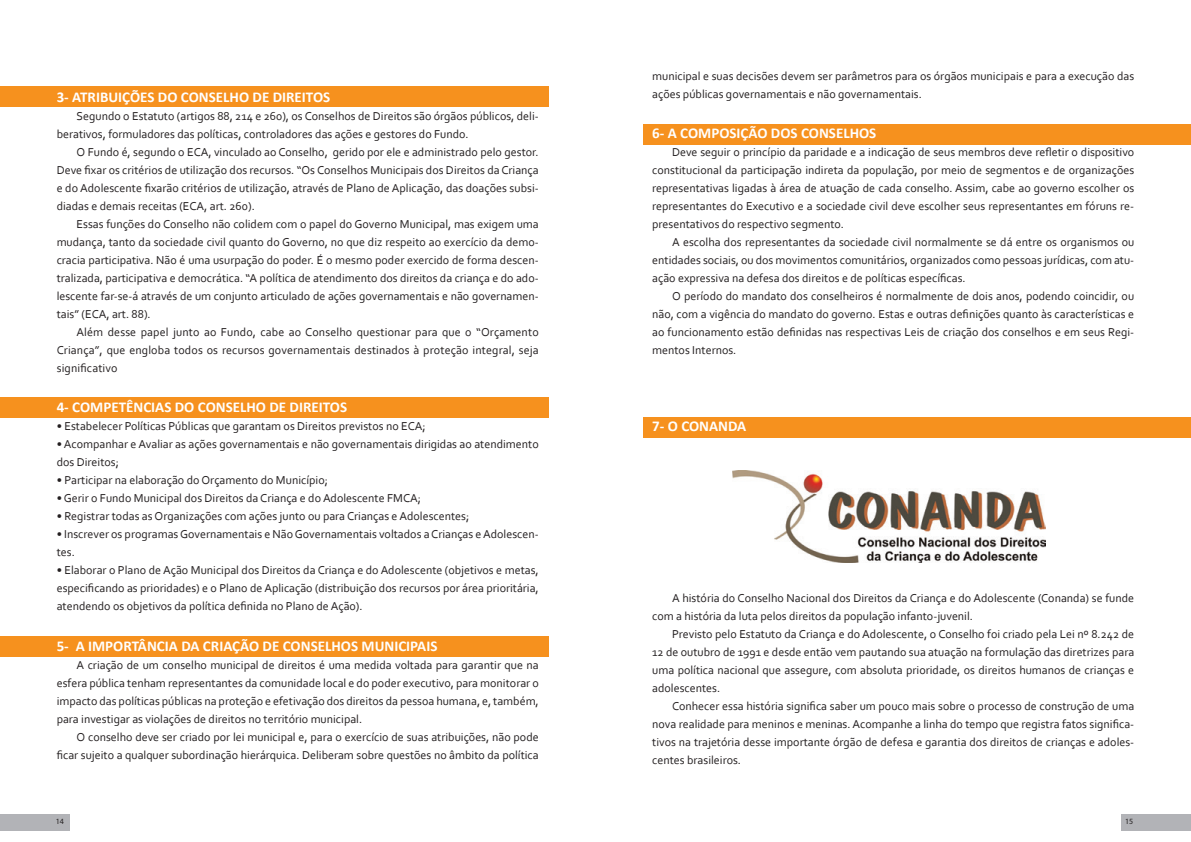
<style>
.page{position:relative;width:1191px;height:842px;background:#fff}
.page>*{position:absolute;margin:0;border:0;box-sizing:border-box;transform-origin:0 0}
.Padrão{font:700 15px "Calibri";color:#fff}
.Padrão-2{font:12px/18px "Corbel";color:#231f20;text-align:justify}
.t1{font:8px "Myriad";color:#231f20}
</style>
<div class="page">
<div style="left:643px;top:417px;width:548px;height:21px;background:#f6911e"></div>
<div style="left:643px;top:124px;width:548px;height:21px;background:#f6911e"></div>
<div style="left:0;top:635px;width:548px;height:21px;background:#f6911e"></div>
<div style="left:0;top:397px;width:548px;height:21px;background:#f6911e"></div>
<div style="left:0;top:86px;width:548px;height:21px;background:#f6911e"></div>
<img style="left:733px;top:470px;width:313px;height:93px">
<div style="left:1121px;top:814px;width:70px;height:16px;background:#b2b3b7"></div>
<div style="left:0;top:814px;width:70px;height:16px;background:#b2b3b7"></div>
<p class="Padrão" style="left:57px;top:87px;width:275px">3- ATRIBUIÇÕES DO CONSELHO DE DIREITOS</p>
<p class="Padrão-2" style="left:57px;top:106px;width:483px;text-indent:20px">Segundo o Estatuto (artigos 88, 214 e 260), os Conselhos de Direitos são órgãos públicos, deli&shy;berativos, formuladores das políticas, controladores das ações e gestores do Fundo.</p>
<p class="Padrão-2" style="left:57px;top:142px;width:483px;text-indent:20px">O Fundo é, segundo o ECA, vinculado ao Conselho, gerido por ele e administrado pelo gestor.<br>Deve fixar os critérios de utilização dos recursos. “Os Conselhos Municipais dos Direitos da Criança e do Adolescente fixarão critérios de utilização, através de Plano de Aplicação, das doações subsi&shy;diadas e demais receitas (ECA, art. 260).</p>
<p class="Padrão-2" style="left:57px;top:214px;width:483px;text-indent:20px">Essas funções do Conselho não colidem com o papel do Governo Municipal, mas exigem uma mudança, tanto da sociedade civil quanto do Governo, no que diz respeito ao exercício da demo&shy;cracia participativa. Não é uma usurpação do poder. É o mesmo poder exercido de forma descen&shy;tralizada, participativa e democrática. “A política de atendimento dos direitos da criança e do ado&shy;lescente far-se-á através de um conjunto articulado de ações governamentais e não governamen&shy;tais” (ECA, art. 88).</p>
<p class="Padrão-2" style="left:57px;top:322px;width:483px;text-indent:20px">Além desse papel junto ao Fundo, cabe ao Conselho questionar para que o “Orçamento Criança”, que engloba todos os recursos governamentais destinados à proteção integral, seja significativo</p>
<p class="Padrão" style="left:57px;top:398px;width:292px">4- COMPETÊNCIAS DO CONSELHO DE DIREITOS</p>
<p class="Padrão-2" style="left:57px;top:417px;width:370px">• Estabelecer Políticas Públicas que garantam os Direitos previstos no ECA;</p>
<p class="Padrão-2" style="left:57px;top:435px;width:483px">• Acompanhar e Avaliar as ações governamentais e não governamentais dirigidas ao atendimento dos Direitos;</p>
<p class="Padrão-2" style="left:57px;top:471px;width:273px">• Participar na elaboração do Orçamento do Município;</p>
<p class="Padrão-2" style="left:57px;top:489px;width:366px">• Gerir o Fundo Municipal dos Direitos da Criança e do Adolescente FMCA;</p>
<p class="Padrão-2" style="left:57px;top:507px;width:414px">• Registrar todas as Organizações com ações junto ou para Crianças e Adolescentes;</p>
<p class="Padrão-2" style="left:57px;top:525px;width:483px">• Inscrever os programas Governamentais e Não Governamentais voltados a Crianças e Adolescen&shy;tes.</p>
<p class="Padrão-2" style="left:57px;top:561px;width:483px">• Elaborar o Plano de Ação Municipal dos Direitos da Criança e do Adolescente (objetivos e metas, especificando as prioridades) e o Plano de Aplicação (distribuição dos recursos por área prioritária, atendendo os objetivos da política definida no Plano de Ação).</p>
<p class="Padrão" style="left:57px;top:636px;width:382px">5- A IMPORTÂNCIA DA CRIAÇÃO DE CONSELHOS MUNICIPAIS</p>
<p class="Padrão-2" style="left:57px;top:655px;width:483px;text-indent:20px">A criação de um conselho municipal de direitos é uma medida voltada para garantir que na esfera pública tenham representantes da comunidade local e do poder executivo, para monitorar o impacto das políticas públicas na proteção e efetivação dos direitos da pessoa humana, e, também, para investigar as violações de direitos no território municipal.</p>
<p class="Padrão-2" style="left:57px;top:727px;width:483px;text-align:right">O conselho deve ser criado por lei municipal e, para o exercício de suas atribuições, não pode ficar sujeito a qualquer subordinação hierárquica. Deliberam sobre questões no âmbito da política</p>
<p class="Padrão-2" style="left:652px;top:67px;width:483px">municipal e suas decisões devem ser parâmetros para os órgãos municipais e para a execução das ações públicas governamentais e não governamentais.</p>
<p class="Padrão" style="left:652px;top:124px;width:226px">6- A COMPOSIÇÃO DOS CONSELHOS</p>
<p class="Padrão-2" style="left:652px;top:143px;width:483px;text-indent:20px">Deve seguir o princípio da paridade e a indicação de seus membros deve refletir o dispositivo constitucional da participação indireta da população, por meio de segmentos e de organizações representativas ligadas à área de atuação de cada conselho. Assim, cabe ao governo escolher os representantes do Executivo e a sociedade civil deve escolher seus representantes em fóruns re&shy;presentativos do respectivo segmento.</p>
<p class="Padrão-2" style="left:652px;top:233px;width:483px;text-indent:20px">A escolha dos representantes da sociedade civil normalmente se dá entre os organismos ou entidades sociais, ou dos movimentos comunitários, organizados como pessoas jurídicas, com atu&shy;ação expressiva na defesa dos direitos e de políticas específicas.</p>
<p class="Padrão-2" style="left:652px;top:287px;width:483px;text-indent:20px">O período do mandato dos conselheiros é normalmente de dois anos, podendo coincidir, ou não, com a vigência do mandato do governo. Estas e outras definições quanto às características e ao funcionamento estão definidas nas respectivas Leis de criação dos conselhos e em seus Regi&shy;mentos Internos.</p>
<p class="Padrão" style="left:652px;top:416px;width:96px">7- O CONANDA</p>
<p class="Padrão-2" style="left:652px;top:588px;width:483px;text-indent:20px">A história do Conselho Nacional dos Direitos da Criança e do Adolescente (Conanda) se funde com a história da luta pelos direitos da população infanto-juvenil.</p>
<p class="Padrão-2" style="left:652px;top:624px;width:483px;text-indent:20px">Previsto pelo Estatuto da Criança e do Adolescente, o Conselho foi criado pela Lei nº 8.242 de 12 de outubro de 1991 e desde então vem pautando sua atuação na formulação das diretrizes para uma política nacional que assegure, com absoluta prioridade, os direitos humanos de crianças e adolescentes.</p>
<p class="Padrão-2" style="left:652px;top:696px;width:483px;text-indent:20px">Conhecer essa história significa saber um pouco mais sobre o processo de construção de uma nova realidade para meninos e meninas. Acompanhe a linha do tempo que registra fatos significa&shy;tivos na trajetória desse importante órgão de defesa e garantia dos direitos de crianças e adoles&shy;centes brasileiros.</p>
<p class="t1" style="left:56px;top:817px;width:10px">14</p>
<p class="t1" style="left:1125px;top:817px;width:10px">15</p>
</div>
